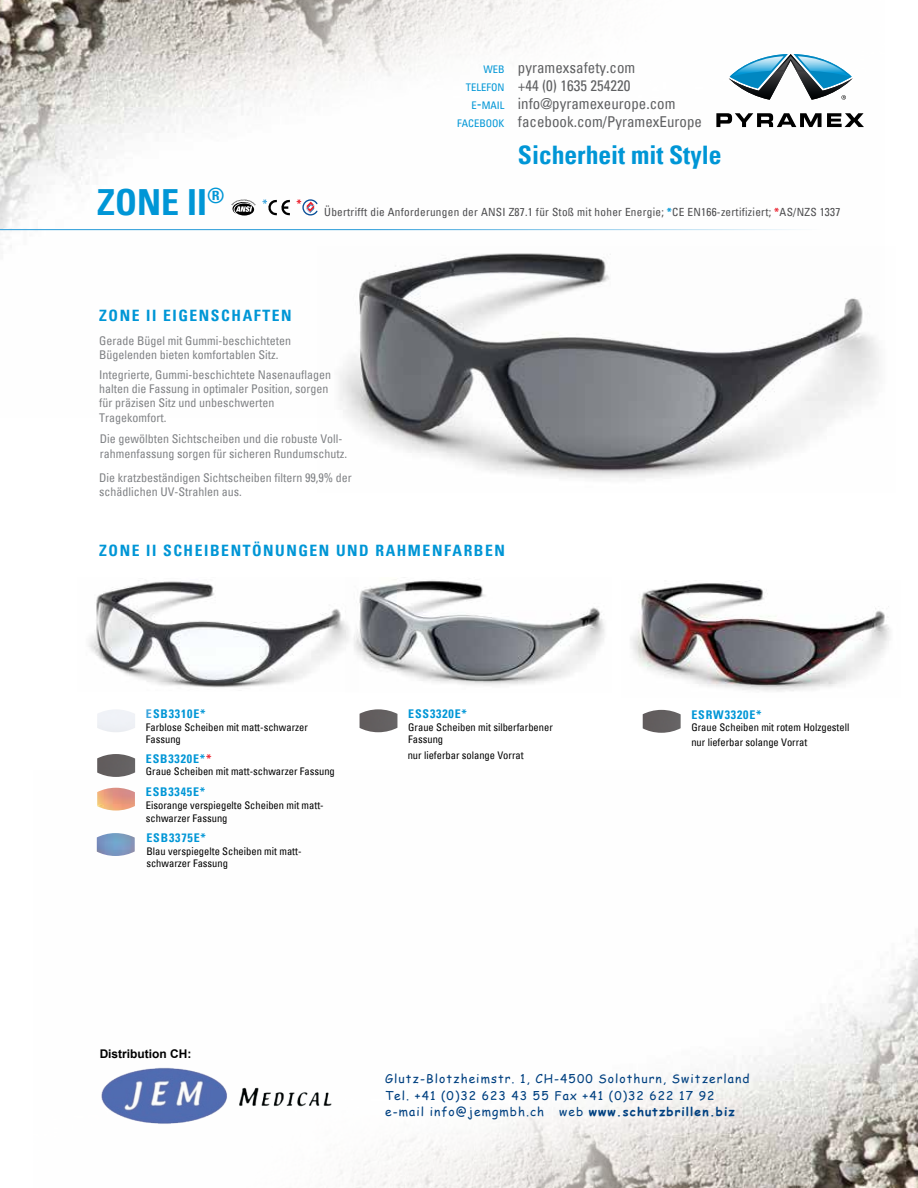
<style>
.page{position:relative;width:918px;height:1188px;background:#fff}
.page>*{position:absolute;margin:0;border:0;box-sizing:border-box;transform-origin:0 0}
.t1{font:700 condensed 36px "Univers";color:#0096d6}
.t2{font:700 condensed 25.5px "Univers";color:#0096d6}
.t3{font:700 condensed 15.6px "Univers";letter-spacing:.1em;color:#0096d6}
.t4{font:condensed 15px "Univers";color:#5f6062}
.t5{font:condensed 12px/14.1px "Univers";color:#808285}
.t6{font:12px/16.5px "Comic Sans MS";letter-spacing:.085em;color:#004080}
.t7{font:12px/14.1px "Univers 57 Condensed";color:#808285}
.t8{font:700 condensed 12px "Univers";letter-spacing:.07em;color:#0096d6}
.t9{font:700 12px "Arial";color:#000}
.t10{font:condensed 11.25px "Univers";letter-spacing:.025em;color:#4d4d4f}
.t11{font:condensed 10.5px/12.6px "Univers";color:#000}
.t12{font:10.5px "Univers 57 Condensed";color:#000}
.s1{font-size:10.5px;color:#0096d6}
.s2{color:#0096d6}
.s3{font-family:"Univers 57 Condensed";font-stretch:normal}
.s4{font-weight:700;color:#0096d6}
.s5{font-weight:700;color:#eb2532}
.s6{font-family:"Univers";font-stretch:condensed}
.s7{color:#3da5dd}
.s8{color:#eb2532}
.s9{font-weight:700}
</style>
<div class="page">
<img style="left:0;top:0;width:864px;height:245px">
<img style="left:96px;top:770px;width:822px;height:418px">
<hr style="left:0;top:229px;width:820px;height:1px;background:#3da5dd">
<svg style="left:235px;top:203px;width:19px;height:13px"></svg>
<svg style="left:231px;top:199px;width:25px;height:15px"></svg>
<svg style="left:262px;top:199px;width:28px;height:17px"></svg>
<svg style="left:297px;top:199px;width:20px;height:17px"></svg>
<img style="left:339px;top:253px;width:540px;height:225px">
<img style="left:630px;top:581px;width:260px;height:111px">
<img style="left:643px;top:710px;width:38px;height:23px">
<img style="left:89px;top:581px;width:257px;height:107px">
<img style="left:346px;top:579px;width:259px;height:107px">
<img style="left:97px;top:754px;width:38px;height:23px">
<img style="left:97px;top:788px;width:38px;height:23px">
<img style="left:360px;top:709px;width:37px;height:23px">
<svg style="left:716px;top:113px;width:148px;height:14px"></svg>
<svg style="left:729px;top:54px;width:124px;height:46px"></svg>
<img style="left:97px;top:833px;width:38px;height:23px">
<img style="left:97px;top:1063px;width:239px;height:66px">
<h1 class="t1" style="left:97px;top:181px;width:129px">ZONE II<sup>®</sup></h1>
<p class="t4" style="left:483px;top:58px;width:153px"><span class="s1">WEB</span> pyramexsafety.com</p>
<p class="t4" style="left:466px;top:76px;width:166px"><span class="s1">TELEFON</span> +44 (0) 1635 254220</p>
<p class="t4" style="left:472px;top:94px;width:206px"><span class="s1">E</span><span class="s2">-</span><span class="s1">MAIL</span> info@pyramexeurope.com</p>
<p class="t4" style="left:457px;top:112px;width:246px"><span class="s1">FACEBOOK</span> facebook.com/PyramexEurope</p>
<h2 class="t2" style="left:518px;top:140px;width:205px">Sicherheit <span class="s3">mit</span> St<span class="s3">y</span>l<span class="s3">e</span></h2>
<p class="t10" style="left:324px;top:204px;width:518px">Übertrifft die Anforderungen der ANSI Z87.1 für Stoß mit hoher Energie; <span class="s4">*</span>CE EN166-zertifiziert; <span class="s5">*</span>AS/NZS 1337</p>
<h3 class="t3" style="left:99px;top:306px;width:194px">ZONE II EIGENSCHAFTEN</h3>
<p class="t5" style="left:99px;top:333px;width:193px">Gerade Bügel mit Gummi-beschichteten</p>
<p class="t7" style="left:99px;top:347px;width:181px"><span class="s6">Bügelenden</span> bieten komfortablen Sitz<span class="s6">.</span></p>
<p class="t5" style="left:99px;top:368px;width:233px">Integrierte<span class="s3">, Gummi-beschichtete</span> Nasenauflagen <span class="s3">halten die F</span>assung in optimaler Position, sorgen für präzisen Sitz und unbeschwerten Tragekomfort.</p>
<p class="t7" style="left:100px;top:432px;width:249px">Die gewölbt<span class="s6">e</span>n Sichtscheiben <span class="s6">und</span> die robuste Voll&shy;rahmenfassung sorgen f<span class="s6">ür</span> sicher<span class="s6">en</span> Rundumschu<span class="s6">tz.</span></p>
<p class="t5" style="left:99px;top:470px;width:254px">Die <span class="s3">kratzbeständigen</span> Sichtscheiben filtern 99,9% der schädlichen UV-Strahlen aus.</p>
<h3 class="t3" style="left:99px;top:540px;width:407px">ZONE II SCHEIBENTÖNUNGEN <span class="s3">UND RAHMENFARBEN</span></h3>
<p class="t8" style="left:146px;top:706px;width:61px"><span class="s7">E</span>SB3310E*</p>
<p class="t11" style="left:146px;top:720px;width:164px">Farblose Scheiben mit matt-schwarzer<br>Fassung</p>
<p class="t8" style="left:146px;top:751px;width:67px">ESB3320E*<span class="s8">*</span></p>
<p class="t11" style="left:146px;top:765px;width:190px">Graue Scheiben mit matt-schwarzer Fassung</p>
<p class="t8" style="left:146px;top:785px;width:61px">ESB3345E*</p>
<p class="t11" style="left:146px;top:799px;width:179px">Eisorange verspiegelte Scheiben mit matt&shy;schwarzer Fassung</p>
<p class="t8" style="left:146px;top:831px;width:61px">ES<span class="s3">B33</span>75<span class="s3">E</span>*</p>
<p class="t11" style="left:146px;top:845px;width:157px">Blau verspiegelte Scheibe<span class="s3">n</span> mit <span class="s3">matt-</span></p>
<p class="t12" style="left:146px;top:857px;width:83px">schwarzer Fassung</p>
<p class="t9" style="left:100px;top:1046px;width:93px">Distribution CH:</p>
<p class="t8" style="left:408px;top:706px;width:60px">ESS3320E*</p>
<p class="t11" style="left:408px;top:720px;width:146px">Graue Scheiben mit silberfarbener<br>Fassung</p>
<p class="t12" style="left:408px;top:749px;width:118px">nu<span class="s6">r l</span>ieferbar solange Vorrat</p>
<p class="t8" style="left:691px;top:707px;width:72px">ESRW3320E*</p>
<p class="t11" style="left:691px;top:721px;width:160px">Graue Scheiben mit rotem Holzgestell</p>
<p class="t12" style="left:691px;top:735px;width:118px">nur lieferbar solange Vorrat</p>
<p class="t6" style="left:385px;top:1070px;width:366px">Glutz-Blotzheimstr. 1, CH-4500 Solothurn, Switzerland<br>Tel. +41 (0)32 623 43 55 Fax +41 (0)32 622 17 92 e-mail info@jemgmbh.ch web <span class="s9">www.schutzbrillen.biz</span></p>
</div>
